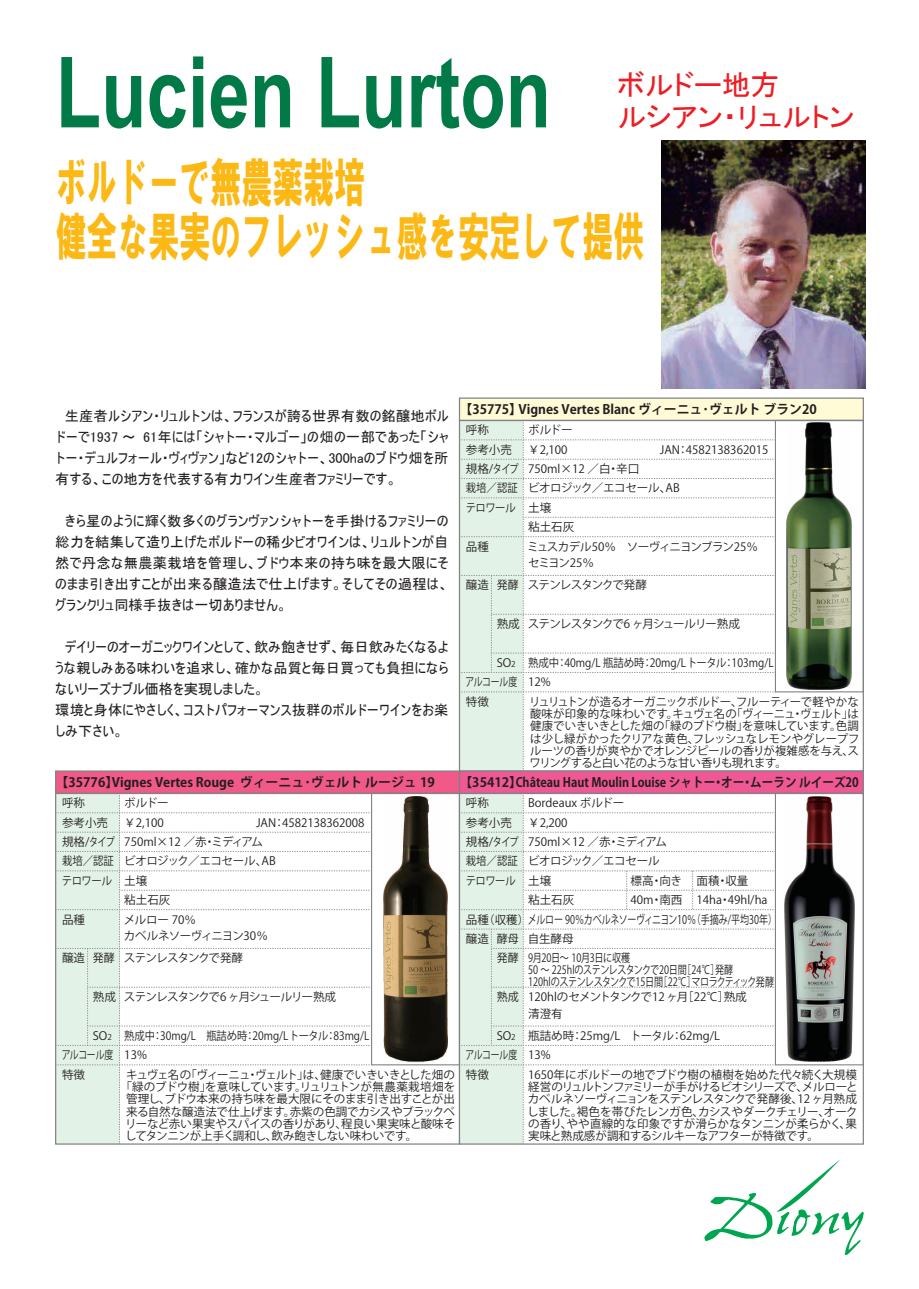
<style>
.page{position:relative;width:919px;height:1289px;background:#fff}
.page>*{position:absolute;margin:0;border:0;box-sizing:border-box;transform-origin:0 0}
.t1{font:700 99px "Arial";color:#017a47;scale:.75 1}
.t2{font:52.5px/54px "HG Soei Kakugothic UB";color:#fcb814;scale:.59 1}
.t3{font:28.8px/32.8px "JK P Gothic";color:#ee1d23}
.t4{font:14.25px/21px "MS UI Gothic";letter-spacing:.005em;color:#231f20;text-align:justify}
.t5{font:700 12.9px "Koz Go Pro";color:#231f20}
.t6{font:12px "Koz Go Pro";letter-spacing:-.02em;color:#231f20;scale:.75 1}
.t7{font:11.55px/19.4px "Koz Go Pro";letter-spacing:-.01em;color:#231f20}
.t8{font:11.55px/12px "Koz Go Pro";letter-spacing:-.04em;color:#231f20;scale:.79 1}
.t9{font:11.55px/19.4px "Koz Go Pro";letter-spacing:-.03em;color:#231f20}
.t10{font:11.55px/19.4px "Koz Go Pro";letter-spacing:-.01em;color:#231f20;scale:.9 1}
.t11{font:11.55px "Koz Go Pro";letter-spacing:-.085em;color:#231f20}
.t12{font:11.55px/19.4px "Koz Go Pro";letter-spacing:-.01em;color:#231f20;scale:.89 1}
.t13{font:11.55px "Koz Go Pro";letter-spacing:-.065em;color:#231f20}
.t14{font:11.55px/19.5px "Koz Go Pro";letter-spacing:-.01em;color:#231f20;scale:.77 1}
.t15{font:11.55px "Koz Go Pro";letter-spacing:-.075em;color:#231f20}
.t16{font:11.55px "Koz Go Pro";letter-spacing:-.045em;color:#231f20}
.t17{font:11.55px "Koz Go Pro";letter-spacing:-.01em;color:#231f20;scale:.95 1}
.s1{font-size:8.1px}
.s2{font-size:11.55px}
</style>
<div class="page">
<svg style="left:704px;top:1159px;width:160px;height:95px"></svg>
<div style="left:459px;top:397px;width:404px;height:24px;background:#fffbd6;border:1px solid #808285"></div>
<div style="left:774px;top:420px;width:89px;height:272px;border:1px solid #808285"></div>
<svg style="left:459px;top:420px;width:316px;height:350px"></svg>
<div style="left:55px;top:770px;width:405px;height:24px;background:#f05988;border:1px solid #808285"></div>
<div style="left:371px;top:792px;width:89px;height:273px;border:1px solid #808285"></div>
<svg style="left:56px;top:793px;width:316px;height:351px"></svg>
<img style="left:661px;top:140px;width:204px;height:248px">
<img style="left:786px;top:422px;width:65px;height:268px">
<img style="left:383px;top:796px;width:65px;height:266px">
<div style="left:459px;top:770px;width:404px;height:24px;background:#f05893;border:1px solid #808285"></div>
<svg style="left:459px;top:793px;width:316px;height:351px"></svg>
<div style="left:774px;top:792px;width:89px;height:273px;border:1px solid #808285"></div>
<img style="left:784px;top:796px;width:70px;height:265px">
<h1 class="t1" style="left:56px;top:23px;width:662px">Lucien Lurton</h1>
<h3 class="t3" style="left:617px;top:68px;width:239px">ボルドー地方<br>ルシアン・リュルトン</h3>
<h2 class="t2" style="left:56px;top:155px;width:999px">ボルドーで無農薬栽培<br>健全な果実のフレッシュ感を安定して提供</h2>
<p class="t4" style="left:55px;top:405px;width:395px">　生産者ルシアン・リュルトンは、フランスが誇る世界有数の銘醸地ボルドーで1937 ～ 61年には「シャトー・マルゴー」の畑の一部であった「シャトー・デュルフォール・ヴィヴァン」など12のシャトー、300haのブドウ畑を所有する、この地方を代表する有力ワイン生産者ファミリーです。</p>
<p class="t4" style="left:55px;top:510px;width:395px">　きら星のように輝く数多くのグランヴァンシャトーを手掛けるファミリーの総力を結集して造り上げたボルドーの稀少ビオワインは、リュルトンが自然で丹念な無農薬栽培を管理し、ブドウ本来の持ち味を最大限にそのまま引き出すことが出来る醸造法で仕上げます。そしてその過程は、グランクリュ同様手抜きは一切ありません。</p>
<p class="t4" style="left:55px;top:636px;width:395px;text-align:left">　デイリーのオーガニックワインとして、飲み飽きせず、毎日飲みたくなるような親しみある味わいを追求し、確かな品質と毎日買っても負担にならないリーズナブル価格を実現しました。<br>環境と身体にやさしく、コストパフォーマンス抜群のボルドーワインをお楽しみ下さい。</p>
<p class="t5" style="left:459px;top:401px;width:359px">【35775】Vignes Vertes Blanc ヴィーニュ･ヴェルト ブラン20</p>
<p class="t7" style="left:466px;top:421px;width:48px">呼称<br>参考小売</p>
<p class="t7" style="left:466px;top:459px;width:54px">規格/タイプ栽培／認証</p>
<p class="t10" style="left:465px;top:498px;width:57px">テロワール</p>
<p class="t7" style="left:466px;top:537px;width:25px">品種</p>
<p class="t7" style="left:466px;top:575px;width:25px">醸造</p>
<p class="t17" style="left:496px;top:577px;width:25px">発酵</p>
<p class="t7" style="left:496px;top:614px;width:25px">熟成</p>
<p class="t7" style="left:528px;top:421px;width:242px">ボルドー<br>￥2,100　　　　　　　　JAN：4582138362015</p>
<p class="t9" style="left:527px;top:459px;width:232px">750ml×12 ／白・辛口<br>ビオロジック／エコセール、AB<br>土壌<br>粘土石灰<br>ミュスカデル50％　ソーヴィニヨンブラン25％</p>
<p class="t7" style="left:528px;top:553px;width:68px">セミヨン25％</p>
<p class="t15" style="left:527px;top:577px;width:121px">ステンレスタンクで発酵</p>
<p class="t11" style="left:527px;top:616px;width:214px">ステンレスタンクで6 ヶ月シュールリー熟成</p>
<p class="t7" style="left:496px;top:653px;width:20px">SO<span class="s1">2</span></p>
<p class="t14" style="left:465px;top:672px;width:69px">アルコール度特徴</p>
<p class="t10" style="left:528px;top:653px;width:274px">熟成中：40mg/L 瓶詰め時：20mg/L トータル：103mg/L<br>12%</p>
<p class="t7" style="left:529px;top:695px;width:332px;line-height:12.3px;text-align:justify">リュリュトンが造るオーガニックボルドー、フルーティーで軽やかな酸味が印象的な味わいです。キュヴェ名の「ヴィーニュ・ヴェルト」は健康でいきいきとした畑の「緑のブドウ樹」を意味しています。色調は少し緑がかったクリアな黄色、フレッシュなレモンやグレープフルーツの香りが爽やかでオレンジピールの香りが複雑感を与え、スワリングすると白い花のような甘い香りも現れます。</p>
<p class="t5" style="left:56px;top:774px;width:381px">【35776】Vignes Vertes Rouge ヴィーニュ･ヴェルト ルージュ 19</p>
<p class="t5" style="left:459px;top:774px;width:401px">【35412】Château Haut Moulin Louise シャトー・オー・ムーラン ルイーズ20</p>
<p class="t7" style="left:62px;top:793px;width:48px">呼称<br>参考小売</p>
<p class="t7" style="left:124px;top:793px;width:242px">ボルドー<br>￥2,100　　　　　　　　JAN：4582138362008</p>
<p class="t7" style="left:466px;top:793px;width:48px">呼称<br>参考小売</p>
<p class="t7" style="left:528px;top:793px;width:98px">Bordeaux ボルドー￥2,200</p>
<p class="t7" style="left:62px;top:832px;width:54px">規格/タイプ栽培／認証</p>
<p class="t10" style="left:62px;top:871px;width:57px">テロワール</p>
<p class="t7" style="left:62px;top:909px;width:25px">品種</p>
<p class="t7" style="left:62px;top:948px;width:25px">醸造</p>
<p class="t17" style="left:93px;top:950px;width:25px">発酵</p>
<p class="t7" style="left:93px;top:987px;width:25px">熟成</p>
<p class="t7" style="left:124px;top:832px;width:153px">750ml×12 ／赤・ミディアムビオロジック／エコセール、AB土壌<br>粘土石灰<br>メルロー 70％</p>
<p class="t16" style="left:124px;top:928px;width:145px">カベルネソーヴィニヨン30％</p>
<p class="t15" style="left:124px;top:950px;width:121px">ステンレスタンクで発酵</p>
<p class="t11" style="left:124px;top:989px;width:214px">ステンレスタンクで6 ヶ月シュールリー熟成</p>
<p class="t7" style="left:93px;top:1026px;width:20px">SO<span class="s1">2</span></p>
<p class="t14" style="left:62px;top:1045px;width:69px">アルコール度特徴</p>
<p class="t12" style="left:124px;top:1026px;width:277px">熟成中：30mg/L　瓶詰め時：20mg/L トータル：83mg/L<br>13%</p>
<p class="t13" style="left:126px;top:1067px;width:330px">キュヴェ名の「ヴィーニュ・ヴェルト」は、健康でいきいきとした畑の</p>
<p class="t7" style="left:120px;top:1077px;width:336px">「緑のブドウ樹」を意味しています。リュリュトンが無農薬栽培畑を</p>
<p class="t7" style="left:126px;top:1089px;width:330px">管理し、ブドウ本来の持ち味を最大限にそのまま引き出すことが出</p>
<p class="t7" style="left:126px;top:1102px;width:330px">来る自然な醸造法で仕上げます。赤紫の色調でカシスやブラックベ</p>
<p class="t7" style="left:125px;top:1114px;width:331px">リーなど赤い果実やスパイスの香りがあり、程良い果実味と酸味そ</p>
<p class="t7" style="left:125px;top:1126px;width:294px">してタンニンが上手く調和し、飲み飽きしない味わいです。</p>
<p class="t7" style="left:528px;top:832px;width:140px">750ml×12 ／赤・ミディアムビオロジック／エコセール土壌<br>粘土石灰</p>
<p class="t7" style="left:466px;top:832px;width:54px">規格/タイプ栽培／認証</p>
<p class="t7" style="left:630px;top:871px;width:53px">標高・向き<br>40m・南西</p>
<p class="t7" style="left:696px;top:871px;width:72px">面積・収量<br>14ha・49hl/ha</p>
<p class="t10" style="left:465px;top:871px;width:57px">テロワール</p>
<p class="t6" style="left:466px;top:911px;width:416px"><span class="s2">品種（収穫）</span>メルロー 90％カベルネソーヴィニヨン10％（手摘み/平均30年）</p>
<p class="t7" style="left:466px;top:929px;width:25px">醸造</p>
<p class="t17" style="left:496px;top:931px;width:25px">酵母</p>
<p class="t7" style="left:527px;top:929px;width:47px">自生酵母</p>
<p class="t17" style="left:496px;top:950px;width:25px">発酵</p>
<p class="t17" style="left:496px;top:989px;width:25px">熟成</p>
<p class="t7" style="left:496px;top:1026px;width:20px">SO<span class="s1">2</span></p>
<p class="t14" style="left:465px;top:1045px;width:69px">アルコール度特徴</p>
<p class="t8" style="left:528px;top:952px;width:313px">9月20日～ 10月3日に収穫<br>50 ～ 225hlのステンレスタンクで20日間［24℃］発酵<br>120hlのステンレスタンクで15日間［22℃］マロラクティック発酵</p>
<p class="t7" style="left:528px;top:988px;width:220px;line-height:16.5px">120hlのセメントタンクで12 ヶ月［22℃］熟成清澄有</p>
<p class="t7" style="left:528px;top:1026px;width:193px">瓶詰め時：25mg/L トータル：62mg/L<br>13%</p>
<p class="t7" style="left:527px;top:1068px;width:332px;line-height:12.3px;text-align:justify">1650年にボルドーの地でブドウ樹の植樹を始めた代々続く大規模経営のリュルトンファミリーが手がけるビオシリーズで、メルローとカベルネソーヴィニョンをステンレスタンクで発酵後、12 ヶ月熟成しました。褐色を帯びたレンガ色、カシスやダークチェリー、オークの香り、やや直線的な印象ですが滑らかなタンニンが柔らかく、果実味と熟成感が調和するシルキーなアフターが特徴です。</p>
</div>
